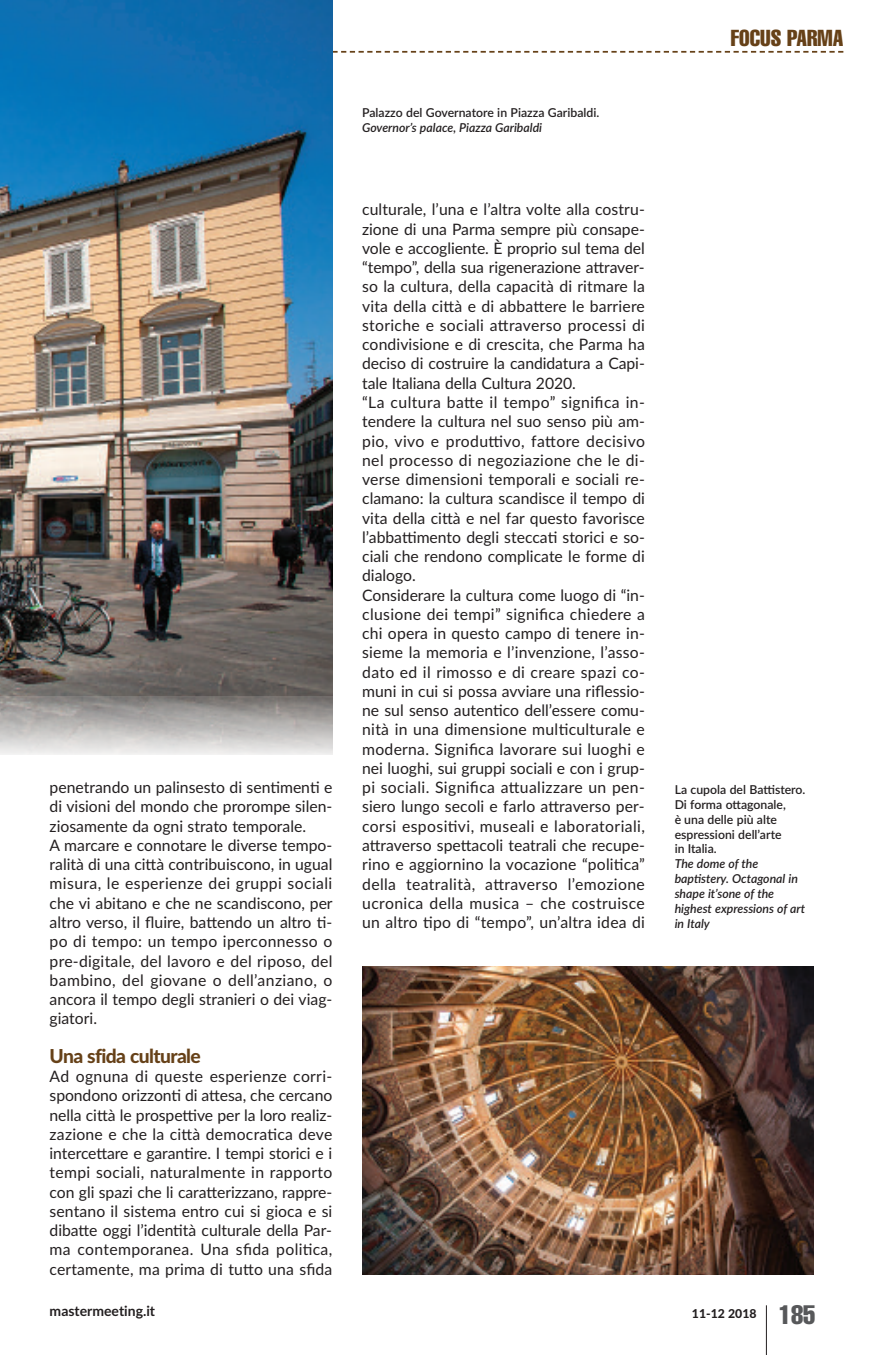
<style>
.page{position:relative;width:893px;height:1355px;background:#fff}
.page>*{position:absolute;margin:0;border:0;box-sizing:border-box;transform-origin:0 0}
.t1{font:extra-condensed 22.75px "Helvetica";color:#664118}
.t2{font:800 19.25px "Lato";letter-spacing:-.03em;color:#664118}
.t3{font:15.75px/19.2px "Lato";letter-spacing:.005em;color:#231f20}
.t4{font:700 14px "Lato";color:#231f20}
.t5{font:600 12.25px/14.9px "Lato";color:#231f20}
.t6{font:italic 600 12.25px/14.9px "Lato";color:#231f20}
.t7{font:800 12.25px "Lato";color:#231f20}
.s1{font-family:"Helvetica";font-weight:400;font-stretch:extra-condensed;font-size:26.25px;color:#57585a}
</style>
<div class="page">
<hr style="left:766px;top:1305px;width:1px;height:49px;background:#231f20">
<svg style="left:332px;top:51px;width:511px;height:2px"></svg>
<img style="left:0;top:0;width:332px;height:696px">
<img style="left:362px;top:966px;width:452px;height:308px">
<svg style="left:0;top:696px;width:332px;height:59px;background:#b7b5b3"></svg>
<p class="t3" style="left:50px;top:778px;width:285px">penetrando un palinsesto di sentimenti e di visioni del mondo che prorompe silen&shy;ziosamente da ogni strato temporale.<br>A marcare e connotare le diverse tempo&shy;ralità di una città contribuiscono, in ugual misura, le esperienze dei gruppi sociali che vi abitano e che ne scandiscono, per altro verso, il fluire, battendo un altro ti&shy;po di tempo: un tempo iperconnesso o pre-digitale, del lavoro e del riposo, del bambino, del giovane o dell’anziano, o ancora il tempo degli stranieri o dei viag&shy;giatori.</p>
<p class="t2" style="left:50px;top:1044px;width:153px">Una sfida culturale</p>
<p class="t3" style="left:50px;top:1066px;width:284px;text-align:justify">Ad ognuna di queste esperienze corri&shy;spondono orizzonti di attesa, che cercano nella città le prospettive per la loro realiz&shy;zazione e che la città democratica deve intercettare e garantire. I tempi storici e i tempi sociali, naturalmente in rapporto con gli spazi che li caratterizzano, rappre&shy;sentano il sistema entro cui si gioca e si dibatte oggi l’identità culturale della Par&shy;ma contemporanea. Una sfida politica, certamente, ma prima di tutto una sfida</p>
<p class="t5" style="left:362px;top:105px;width:239px">Palazzo del Governatore in Piazza Garibaldi.</p>
<p class="t6" style="left:362px;top:120px;width:181px">Governor’s palace, Piazza Garibaldi</p>
<p class="t3" style="left:362px;top:200px;width:284px">culturale, l’una e l’altra volte alla costru&shy;zione di una Parma sempre più consape&shy;vole e accogliente. È proprio sul tema del “tempo”, della sua rigenerazione attraver&shy;so la cultura, della capacità di ritmare la vita della città e di abbattere le barriere storiche e sociali attraverso processi di condivisione e di crescita, che Parma ha deciso di costruire la candidatura a Capi&shy;tale Italiana della Cultura 2020.<br>“La cultura batte il tempo” significa in&shy;tendere la cultura nel suo senso più am&shy;pio, vivo e produttivo, fattore decisivo nel processo di negoziazione che le di&shy;verse dimensioni temporali e sociali re&shy;clamano: la cultura scandisce il tempo di vita della città e nel far questo favorisce l’abbattimento degli steccati storici e so&shy;ciali che rendono complicate le forme di dialogo.<br>Considerare la cultura come luogo di “in&shy;clusione dei tempi” significa chiedere a chi opera in questo campo di tenere in&shy;sieme la memoria e l’invenzione, l’asso&shy;dato ed il rimosso e di creare spazi co&shy;muni in cui si possa avviare una riflessio&shy;ne sul senso autentico dell’essere comu&shy;nità in una dimensione multiculturale e moderna. Significa lavorare sui luoghi e nei luoghi, sui gruppi sociali e con i grup&shy;pi sociali. Significa attualizzare un pen&shy;siero lungo secoli e farlo attraverso per&shy;corsi espositivi, museali e laboratoriali, attraverso spettacoli teatrali che recupe&shy;rino e aggiornino la vocazione “politica” della teatralità, attraverso l’emozione ucronica della musica – che costruisce un altro tipo di “tempo”, un’altra idea di</p>
<h1 class="t1" style="left:731px;top:30px;width:114px">FOCUS PARMA</h1>
<p class="t5" style="left:675px;top:782px;width:132px">La cupola del Battistero.<br>Di forma ottagonale,<br>è una delle più alte espressioni dell’arte<br>in Italia.</p>
<p class="t6" style="left:675px;top:856px;width:132px">The dome of the baptistery. Octagonal in shape it’sone of the highest expressions of art in Italy</p>
<p class="t4" style="left:50px;top:1302px;width:107px">mastermeeting.it</p>
<p class="t7" style="left:692px;top:1306px;width:125px">11-12 2018 <span class="s1">185</span></p>
</div>
